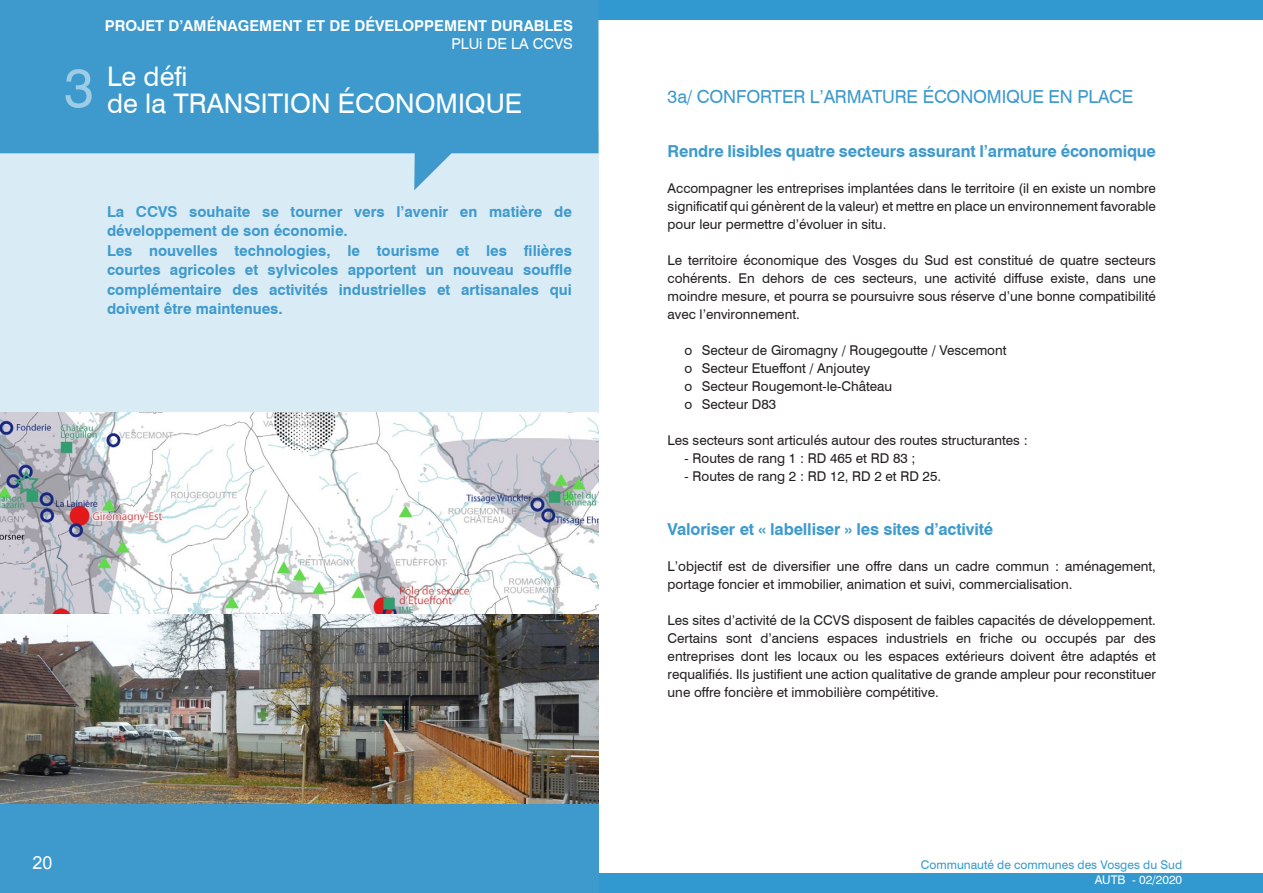
<style>
.page{position:relative;width:1263px;height:893px;background:#fff}
.page>*{position:absolute;margin:0;border:0;box-sizing:border-box;transform-origin:0 0}
.t1{font:27px "Swiss 721 BT";color:#fff}
.t2{font:18px "Swiss 721 BT";letter-spacing:-.01em;color:#3e9acd}
.Contexte_étude{font:18px "Arial";color:#fff}
.t3{font:700 16.5px "Swiss 721 BT";letter-spacing:-.01em;color:#3e9acd}
.t4{font:700 15px/19.5px "Swiss 721 BT";color:#3e9acd}
.t5{font:700 15px "Swiss 721 BT";color:#fff}
.t6{font:15px "Swiss 721 BT";color:#fff}
.t7{font:13.5px/18px "Swiss 721 BT";color:#231f20;text-align:justify}
.t8{font:12px "Swiss 721 BT";color:#3299d0}
.t9{font:12px "Swiss 721 BT";color:#fff}
</style>
<div class="page">
<div style="left:0;top:0;width:1263px;height:19px;background:#3299d0"></div>
<div style="left:0;top:874px;width:1263px;height:19px;background:#3299d0"></div>
<div style="left:0;top:131px;width:598px;height:743px;background:#d9ebf5"></div>
<svg style="left:0;top:0;width:598px;height:190px;fill:#3e9acd"></svg>
<div style="left:0;top:804px;width:598px;height:89px;background:#3e9acd"></div>
<img style="left:0;top:413px;width:598px;height:391px">
<p class="t5" style="left:105px;top:16px;width:470px">PROJET D’AMÉNAGEMENT ET DE DÉVELOPPEMENT DURABLES</p>
<p class="t6" style="left:451px;top:34px;width:123px">PLUi DE LA CCVS</p>
<p class="t1" style="left:107px;top:60px;width:82px">Le défi</p>
<p class="t1" style="left:64px;top:87px;width:459px"><sup>3</sup> de la TRANSITION ÉCONOMIQUE</p>
<p class="t4" style="left:107px;top:202px;width:466px">La CCVS souhaite se tourner vers l’avenir en matière de développement de son économie.</p>
<p class="t4" style="left:107px;top:241px;width:466px;text-align:justify">Les nouvelles technologies, le tourisme et les filières courtes agricoles et sylvicoles apportent un nouveau souffle complémentaire des activités industrielles et artisanales qui doivent être maintenues.</p>
<p class="Contexte_étude" style="left:33px;top:851px;width:22px">20</p>
<p class="t2" style="left:668px;top:86px;width:467px">3a/ CONFORTER L’ARMATURE ÉCONOMIQUE EN PLACE</p>
<p class="t3" style="left:668px;top:141px;width:490px">Rendre lisibles quatre secteurs assurant l’armature économique</p>
<p class="t7" style="left:668px;top:179px;width:490px">Accompagner les entreprises implantées dans le territoire (il en existe un nombre significatif qui génèrent de la valeur) et mettre en place un environnement favorable pour leur permettre d’évoluer in situ.</p>
<p class="t7" style="left:668px;top:251px;width:490px">Le territoire économique des Vosges du Sud est constitué de quatre secteurs cohérents. En dehors de ces secteurs, une activité diffuse existe, dans une moindre mesure, et pourra se poursuivre sous réserve d’une bonne compatibilité avec l’environnement.</p>
<p class="t7" style="left:685px;top:341px;width:323px">o Secteur de Giromagny / Rougegoutte / Vescemont</p>
<p class="t7" style="left:685px;top:359px;width:187px">o Secteur Etueffont / Anjoutey</p>
<p class="t7" style="left:685px;top:377px;width:209px">o Secteur Rougemont-le-Château</p>
<p class="t7" style="left:685px;top:395px;width:93px">o Secteur D83</p>
<p class="t7" style="left:668px;top:431px;width:362px">Les secteurs sont articulés autour des routes structurantes :</p>
<p class="t7" style="left:685px;top:449px;width:232px">- Routes de rang 1 : RD 465 et RD 83 ;</p>
<p class="t7" style="left:685px;top:467px;width:258px">- Routes de rang 2 : RD 12, RD 2 et RD 25.</p>
<p class="t3" style="left:668px;top:519px;width:327px">Valoriser et « labelliser » les sites d’activité</p>
<p class="t7" style="left:668px;top:557px;width:490px">L’objectif est de diversifier une offre dans un cadre commun : aménagement, portage foncier et immobilier, animation et suivi, commercialisation.</p>
<p class="t7" style="left:668px;top:611px;width:490px">Les sites d’activité de la CCVS disposent de faibles capacités de développement.<br>Certains sont d’anciens espaces industriels en friche ou occupés par des entreprises dont les locaux ou les espaces extérieurs doivent être adaptés et requalifiés. Ils justifient une action qualitative de grande ampleur pour reconstituer une offre foncière et immobilière compétitive.</p>
<p class="t8" style="left:921px;top:858px;width:263px">Communauté de communes des Vosges du Sud</p>
<p class="t9" style="left:1095px;top:873px;width:89px">AUTB - 02/2020</p>
</div>
